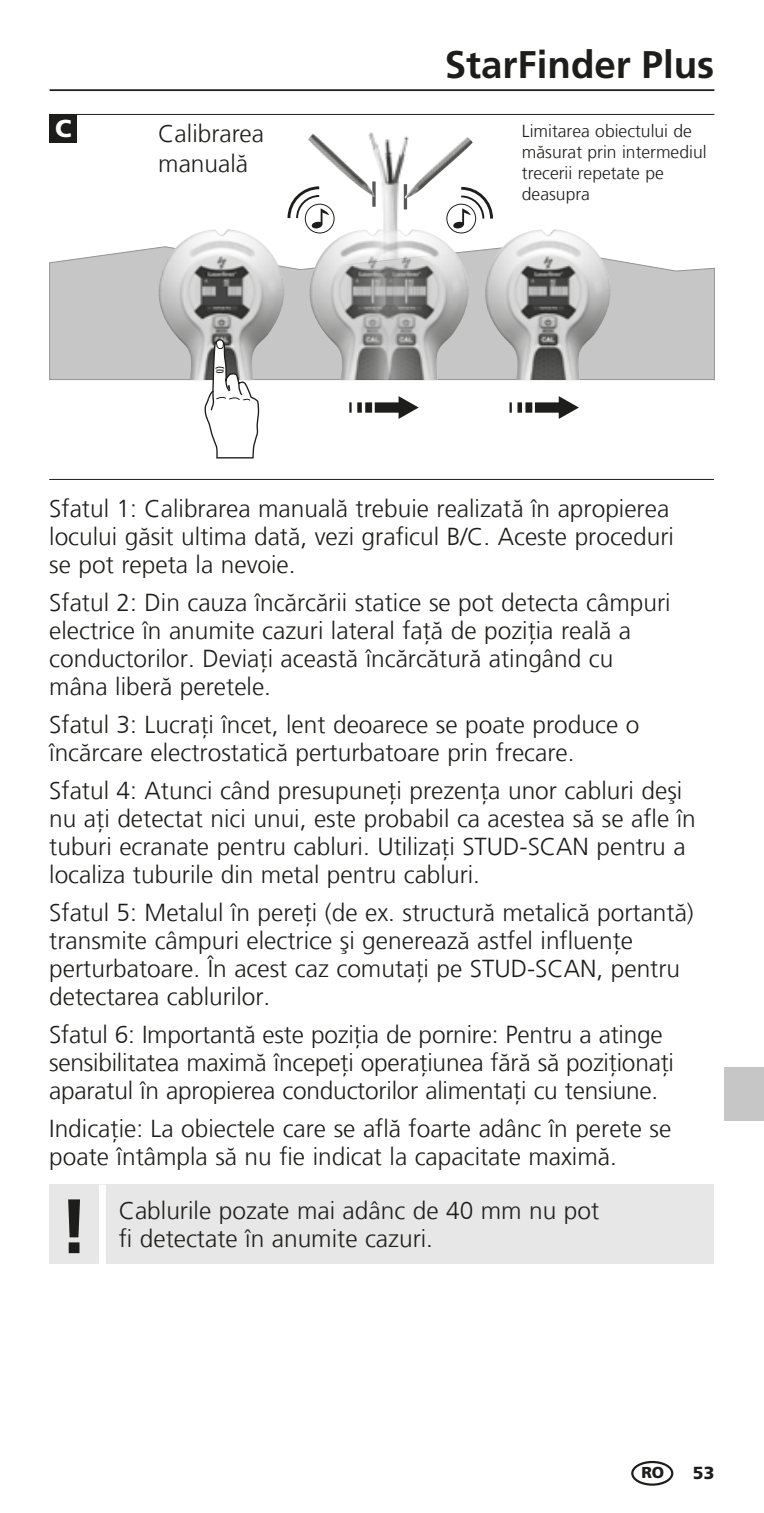
<style>
.page{position:relative;width:764px;height:1513px;background:#fff}
.page>*{position:absolute;margin:0;border:0;box-sizing:border-box;transform-origin:0 0}
.t1{font:700 77px "Frutiger LT Com";color:#1d1d1b}
.t2{font:700 38.5px "Frutiger LT Com";color:#1d1d1b}
.t3{font:300 24.5px/28px "Frutiger LT Com";color:#1d1d1b}
.t4{font:900 24.5px "Frutiger LT Com";color:#fff}
.t5{font:300 17.5px/21px "Frutiger LT Com";color:#1d1d1b}
.t6{font:900 17.5px "Frutiger LT Com";color:#1d1d1b}
.t7{font:900 15.75px "Frutiger LT Com";color:#1d1d1b}
</style>
<div class="page">
<hr style="left:50px;top:89px;width:664px;height:2px;background:#1d1d1b">
<hr style="left:49px;top:479px;width:665px;height:1px;background:#1d1d1b">
<div style="left:49px;top:1185px;width:665px;height:79px;background:#e7e7e7"></div>
<div style="left:99px;top:1185px;width:7px;height:79px;background:#fff"></div>
<div style="left:724px;top:1067px;width:40px;height:54px;background:#c6c6c6"></div>
<div style="left:631px;top:1461px;width:42px;height:25px;border:2px solid #1d1d1b;border-radius:50%"></div>
<hr style="left:49px;top:114px;width:665px;height:1px;background:#1d1d1b">
<div style="left:50px;top:114px;width:27px;height:29px;background:#1d1d1b"></div>
<img style="left:369px;top:132px;width:39px;height:97px">
<svg style="left:49px;top:247px;width:666px;height:133px;background:#cbcaca"></svg>
<svg style="left:372px;top:181px;width:4px;height:26px"></svg>
<img style="left:308px;top:134px;width:67px;height:63px">
<hr style="left:404px;top:184px;width:3px;height:25px;background:#575756">
<img style="left:405px;top:137px;width:68px;height:61px">
<svg style="left:509px;top:396px;width:70px;height:23px"></svg>
<svg style="left:349px;top:396px;width:70px;height:23px"></svg>
<svg style="left:447px;top:204px;width:29px;height:29px"></svg>
<div style="left:447px;top:204px;width:29px;height:29px;border:1px solid #1d1d1b;border-radius:50%"></div>
<svg style="left:453px;top:185px;width:40px;height:43px"></svg>
<svg style="left:305px;top:204px;width:29px;height:29px"></svg>
<div style="left:305px;top:204px;width:29px;height:29px;border:1px solid #1d1d1b;border-radius:50%"></div>
<svg style="left:287px;top:185px;width:42px;height:43px"></svg>
<img style="left:481px;top:229px;width:138px;height:151px">
<img style="left:306px;top:229px;width:33px;height:151px">
<img style="left:339px;top:229px;width:138px;height:151px">
<img style="left:155px;top:229px;width:137px;height:151px">
<svg style="left:204px;top:339px;width:55px;height:120px"></svg>
<p class="t4" style="left:55px;top:114px;width:18px">C</p>
<p class="t3" style="left:158px;top:119px;width:107px;line-height:29.4px">Calibrarea manuală</p>
<h2 class="t2" style="left:445px;top:42px;width:271px">StarFinder Plus</h2>
<p class="t5" style="left:522px;top:121px;width:186px">Limitarea obiectului de măsurat prin intermediul trecerii repetate pe deasupra</p>
<p class="t3" style="left:49px;top:495px;width:626px">Sfatul 1: Calibrarea manuală trebuie realizată în apropierea locului găsit ultima dată, vezi graficul B/C. Aceste proceduri se pot repeta la nevoie.</p>
<p class="t3" style="left:49px;top:589px;width:623px">Sfatul 2: Din cauza încărcării statice se pot detecta câmpuri electrice în anumite cazuri lateral faţă de poziţia reală a conductorilor. Deviaţi această încărcătură atingând cu mâna liberă peretele.</p>
<p class="t3" style="left:49px;top:711px;width:592px">Sfatul 3: Lucraţi încet, lent deoarece se poate produce o încărcare electrostatică perturbatoare prin frecare.</p>
<p class="t3" style="left:49px;top:777px;width:648px">Sfatul 4: Atunci când presupuneţi prezenţa unor cabluri deşi nu aţi detectat nici unui, este probabil ca acestea să se afle în tuburi ecranate pentru cabluri. Utilizaţi STUD-SCAN pentru a localiza tuburile din metal pentru cabluri.</p>
<p class="t3" style="left:49px;top:899px;width:646px">Sfatul 5: Metalul în pereţi (de ex. structură metalică portantă) transmite câmpuri electrice şi generează astfel influenţe perturbatoare. În acest caz comutaţi pe STUD-SCAN, pentru detectarea cablurilor.</p>
<p class="t3" style="left:49px;top:1021px;width:626px">Sfatul 6: Importantă este poziţia de pornire: Pentru a atinge sensibilitatea maximă începeţi operaţiunea fără să poziţionaţi aparatul în apropierea conductorilor alimentaţi cu tensiune.</p>
<p class="t3" style="left:49px;top:1115px;width:624px">Indicaţie: La obiectele care se află foarte adânc în perete se poate întâmpla să nu fie indicat la capacitate maximă.</p>
<p class="t3" style="left:119px;top:1197px;width:482px">Cablurile pozate mai adânc de 40 mm nu pot</p>
<h1 class="t1" style="left:59px;top:1181px;width:31px">!</h1>
<p class="t3" style="left:119px;top:1225px;width:316px">fi detectate în anumite cazuri.</p>
<p class="t7" style="left:641px;top:1463px;width:24px">RO</p>
<p class="t6" style="left:693px;top:1462px;width:23px">53</p>
</div>
